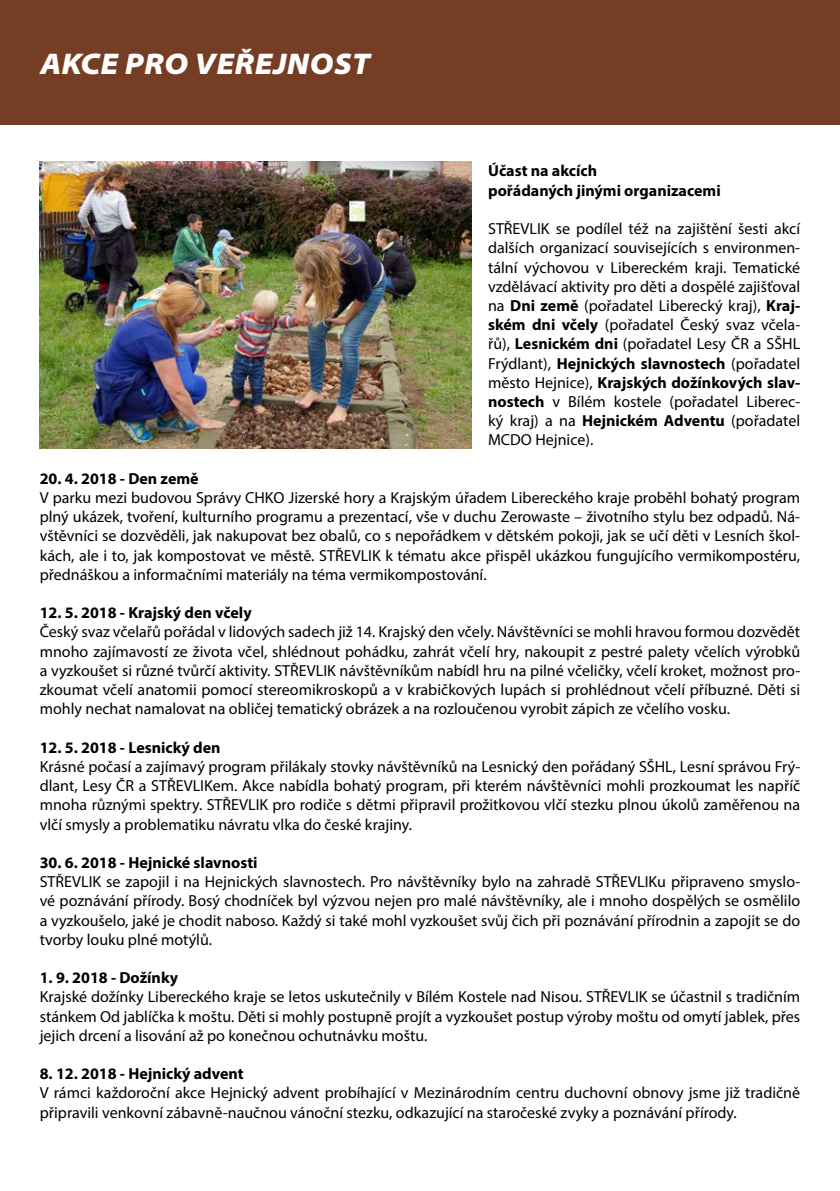
<style>
.page{position:relative;width:840px;height:1191px;background:#fff}
.page>*{position:absolute;margin:0;border:0;box-sizing:border-box;transform-origin:0 0}
.t1{font:italic 900 semi-expanded 30px "Myriad Pro";letter-spacing:.02em;color:#fff}
.t2{font:16px/19.2px "Myriad Pro";color:#000;text-align:justify}
.t3{font:700 16px/19.2px "Myriad Pro";color:#000}
.s1{font-weight:700}
</style>
<div class="page">
<div style="left:0;top:0;width:839px;height:125px;background:#753e24"></div>
<img style="left:40px;top:162px;width:431px;height:286px">
<h1 class="t1" style="left:40px;top:46px;width:332px">AKCE PRO VEŘEJNOST</h1>
<p class="t3" style="left:488px;top:161px;width:234px">Účast na akcích<br>pořádaných jinými organizacemi</p>
<p class="t2" style="left:488px;top:219px;width:313px">STŘEVLIK se podílel též na zajištění šesti akcí dalších organizací souvisejících s environmen&shy;tální výchovou v Libereckém kraji. Tematické vzdělávací aktivity pro děti a dospělé zajišťoval na <span class="s1">Dni země</span> (pořadatel Liberecký kraj), <span class="s1">Kraj&shy;ském dni včely</span> (pořadatel Český svaz včela&shy;řů), <span class="s1">Lesnickém dni</span> (pořadatel Lesy ČR a SŠHL Frýdlant), <span class="s1">Hejnických slavnostech</span> (pořadatel město Hejnice), <span class="s1">Krajských dožínkových slav&shy;nostech</span> v Bílém kostele (pořadatel Liberec&shy;ký kraj) a na <span class="s1">Hejnickém Adventu</span> (pořadatel MCDO Hejnice).</p>
<p class="t3" style="left:40px;top:468px;width:160px">20. 4. 2018 - Den země</p>
<p class="t2" style="left:40px;top:488px;width:761px">V parku mezi budovou Správy CHKO Jizerské hory a Krajským úřadem Libereckého kraje proběhl bohatý program plný ukázek, tvoření, kulturního programu a prezentací, vše v duchu Zerowaste – životního stylu bez odpadů. Ná&shy;vštěvníci se dozvěděli, jak nakupovat bez obalů, co s nepořádkem v dětském pokoji, jak se učí děti v Lesních škol&shy;kách, ale i to, jak kompostovat ve městě. STŘEVLIK k tématu akce přispěl ukázkou fungujícího vermikompostéru, přednáškou a informačními materiály na téma vermikompostování.</p>
<p class="t3" style="left:40px;top:602px;width:213px">12. 5. 2018 - Krajský den včely</p>
<p class="t2" style="left:40px;top:622px;width:761px">Český svaz včelařů pořádal v lidových sadech již 14. Krajský den včely. Návštěvníci se mohli hravou formou dozvědět mnoho zajímavostí ze života včel, shlédnout pohádku, zahrát včelí hry, nakoupit z pestré palety včelích výrobků a vyzkoušet si různé tvůrčí aktivity. STŘEVLIK návštěvníkům nabídl hru na pilné včeličky, včelí kroket, možnost pro&shy;zkoumat včelí anatomii pomocí stereomikroskopů a v krabičkových lupách si prohlédnout včelí příbuzné. Děti si mohly nechat namalovat na obličej tematický obrázek a na rozloučenou vyrobit zápich ze včelího vosku.</p>
<p class="t3" style="left:40px;top:737px;width:182px">12. 5. 2018 - Lesnický den</p>
<p class="t2" style="left:40px;top:756px;width:761px">Krásné počasí a zajímavý program přilákaly stovky návštěvníků na Lesnický den pořádaný SŠHL, Lesní správou Frý&shy;dlant, Lesy ČR a STŘEVLIKem. Akce nabídla bohatý program, při kterém návštěvníci mohli prozkoumat les napříč mnoha různými spektry. STŘEVLIK pro rodiče s dětmi připravil prožitkovou vlčí stezku plnou úkolů zaměřenou na vlčí smysly a problematiku návratu vlka do české krajiny.</p>
<p class="t3" style="left:40px;top:852px;width:219px">30. 6. 2018 - Hejnické slavnosti</p>
<p class="t2" style="left:40px;top:872px;width:761px">STŘEVLIK se zapojil i na Hejnických slavnostech. Pro návštěvníky bylo na zahradě STŘEVLIKu připraveno smyslo&shy;vé poznávání přírody. Bosý chodníček byl výzvou nejen pro malé návštěvníky, ale i mnoho dospělých se osmělilo a vyzkoušelo, jaké je chodit naboso. Každý si také mohl vyzkoušet svůj čich při poznávání přírodnin a zapojit se do tvorby louku plné motýlů.</p>
<p class="t3" style="left:40px;top:967px;width:140px">1. 9. 2018 - Dožínky</p>
<p class="t2" style="left:40px;top:987px;width:761px">Krajské dožínky Libereckého kraje se letos uskutečnily v Bílém Kostele nad Nisou. STŘEVLIK se účastnil s tradičním stánkem Od jablíčka k moštu. Děti si mohly postupně projít a vyzkoušet postup výroby moštu od omytí jablek, přes jejich drcení a lisování až po konečnou ochutnávku moštu.</p>
<p class="t3" style="left:40px;top:1063px;width:205px">8. 12. 2018 - Hejnický advent</p>
<p class="t2" style="left:40px;top:1083px;width:761px">V rámci každoroční akce Hejnický advent probíhající v Mezinárodním centru duchovní obnovy jsme již tradičně připravili venkovní zábavně-naučnou vánoční stezku, odkazující na staročeské zvyky a poznávání přírody.</p>
</div>
